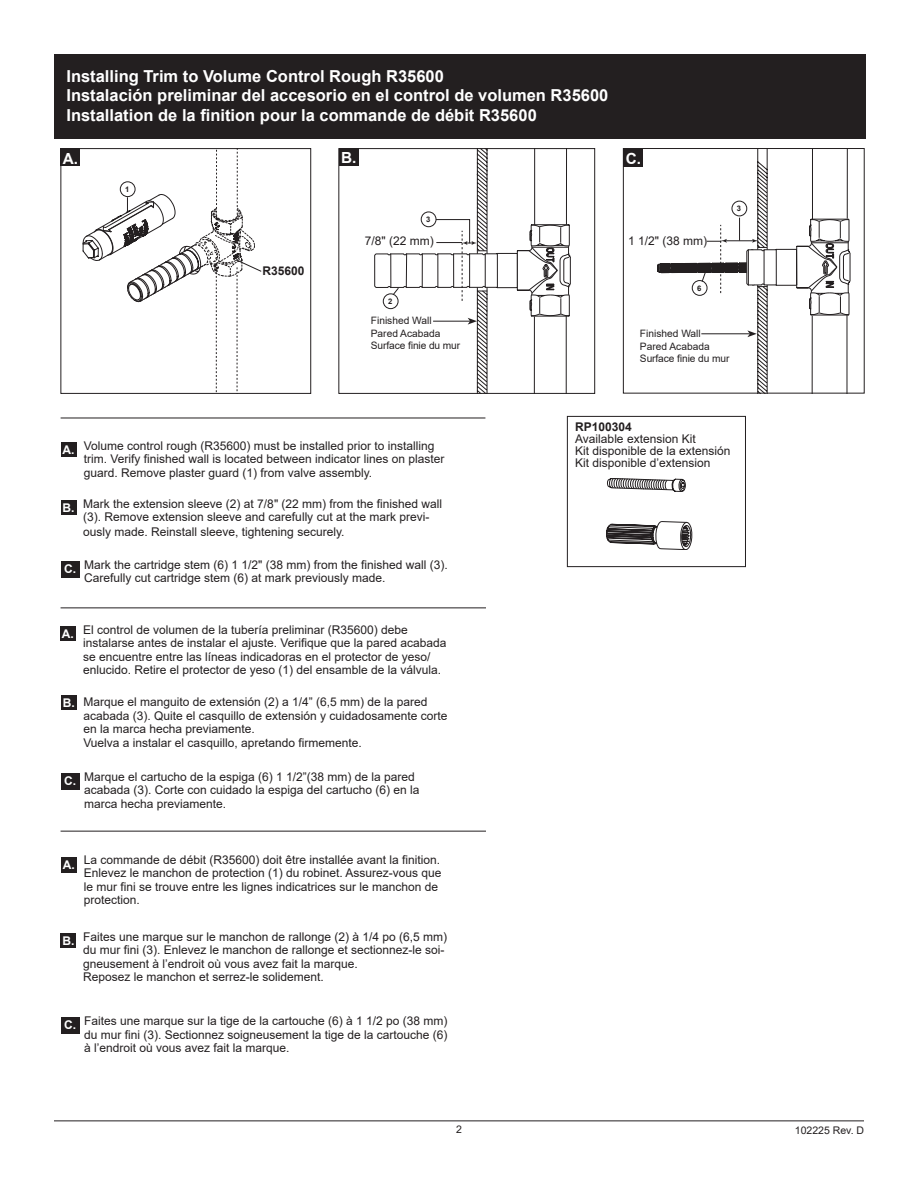
<style>
.page{position:relative;width:918px;height:1188px;background:#fff}
.page>*{position:absolute;margin:0;border:0;box-sizing:border-box;transform-origin:0 0}
.t1{font:700 16.5px/19.5px "Arial";color:#fff}
.t2{font:700 15.3px "Arial";color:#fff}
.t3{font:12px/13.5px "Arial";color:#231f20}
.t4{font:700 12px "Arial";color:#fff}
.t5{font:700 12px "Arial";color:#231f20}
.t6{font:10.5px "Arial";color:#231f20}
.t7{font:10.2px/12.3px "Arial";color:#231f20}
.t8{font:700 7.65px "Arial";color:#231f20}
</style>
<div class="page">
<hr style="left:54px;top:1120px;width:810px;height:1px;background:#231f20">
<div style="left:339px;top:148px;width:256px;height:246px;border:1px solid #231f20"></div>
<div style="left:623px;top:148px;width:242px;height:245px;border:1px solid #231f20"></div>
<div style="left:623px;top:149px;width:20px;height:17px;background:#231f20"></div>
<svg style="left:658px;top:149px;width:192px;height:244px"></svg>
<hr style="left:61px;top:418px;width:424px;height:1px;background:#231f20">
<div style="left:61px;top:148px;width:250px;height:246px;border:1px solid #231f20"></div>
<div style="left:61px;top:149px;width:19px;height:17px;background:#231f20"></div>
<div style="left:339px;top:148px;width:20px;height:18px;background:#231f20"></div>
<hr style="left:61px;top:608px;width:425px;height:1px;background:#231f20">
<hr style="left:61px;top:831px;width:425px;height:1px;background:#231f20">
<div style="left:61px;top:561px;width:19px;height:17px;background:#231f20"></div>
<div style="left:61px;top:442px;width:15px;height:15px;background:#231f20"></div>
<div style="left:61px;top:500px;width:15px;height:15px;background:#231f20"></div>
<svg style="left:374px;top:149px;width:196px;height:244px"></svg>
<svg style="left:83px;top:149px;width:179px;height:244px"></svg>
<div style="left:61px;top:773px;width:19px;height:17px;background:#231f20"></div>
<div style="left:60px;top:626px;width:16px;height:15px;background:#231f20"></div>
<div style="left:61px;top:696px;width:16px;height:14px;background:#231f20"></div>
<div style="left:61px;top:1018px;width:19px;height:16px;background:#231f20"></div>
<div style="left:61px;top:857px;width:16px;height:15px;background:#231f20"></div>
<div style="left:61px;top:934px;width:15px;height:14px;background:#231f20"></div>
<div style="left:54px;top:54px;width:811px;height:85px;background:#231f20"></div>
<svg style="left:606px;top:478px;width:86px;height:72px"></svg>
<div style="left:567px;top:416px;width:179px;height:151px;border:1px solid #231f20"></div>
<h1 class="t1" style="left:66px;top:66px;width:543px">Installing Trim to Volume Control Rough R35600<br>Instalación preliminar del accesorio en el control de volumen R35600<br>Installation de la finition pour la commande de débit R35600</h1>
<p class="t2" style="left:63px;top:147px;width:17px">A.</p>
<p class="t2" style="left:341px;top:147px;width:17px">B.</p>
<p class="t8" style="left:125px;top:184px;width:6px">1</p>
<p class="t5" style="left:263px;top:262px;width:44px">R35600</p>
<p class="t8" style="left:426px;top:214px;width:6px">3</p>
<p class="t3" style="left:365px;top:234px;width:70px">7/8" (22 mm)</p>
<p class="t8" style="left:388px;top:296px;width:6px">2</p>
<p class="t7" style="left:371px;top:315px;width:91px">Finished Wall<br>Pared Acabada<br>Surface finie du mur</p>
<p class="t2" style="left:626px;top:148px;width:17px">C.</p>
<p class="t3" style="left:628px;top:234px;width:80px">1 1/2" (38 mm)</p>
<p class="t8" style="left:697px;top:283px;width:6px">6</p>
<p class="t8" style="left:737px;top:203px;width:6px">3</p>
<p class="t7" style="left:640px;top:327px;width:91px">Finished Wall<br>Pared Acabada<br>Surface finie du mur</p>
<p class="t4" style="left:63px;top:441px;width:13px">A.</p>
<p class="t3" style="left:84px;top:439px;width:362px">Volume control rough (R35600) must be installed prior to installing trim. Verify finished wall is located between indicator lines on plaster guard. Remove plaster guard (1) from valve assembly.</p>
<p class="t5" style="left:575px;top:418px;width:58px">RP100304</p>
<p class="t3" style="left:575px;top:433px;width:157px;line-height:12px">Available extension Kit<br>Kit disponible de la extensión<br>Kit disponible d’extension</p>
<p class="t4" style="left:63px;top:499px;width:13px">B.</p>
<p class="t3" style="left:83px;top:496px;width:361px;line-height:14px">Mark the extension sleeve (2) at 7/8" (22 mm) from the finished wall (3). Remove extension sleeve and carefully cut at the mark previ&shy;ously made. Reinstall sleeve, tightening securely.</p>
<p class="t4" style="left:64px;top:560px;width:13px">C.</p>
<p class="t3" style="left:84px;top:558px;width:365px">Mark the cartridge stem (6) 1 1/2" (38 mm) from the finished wall (3).<br>Carefully cut cartridge stem (6) at mark previously made.</p>
<p class="t4" style="left:62px;top:625px;width:13px">A.</p>
<p class="t3" style="left:83px;top:623px;width:365px">El control de volumen de la tubería preliminar (R35600) debe instalarse antes de instalar el ajuste. Verifique que la pared acabada se encuentre entre las líneas indicadoras en el protector de yeso/ enlucido. Retire el protector de yeso (1) del ensamble de la válvula.</p>
<p class="t4" style="left:63px;top:695px;width:13px">B.</p>
<p class="t3" style="left:83px;top:695px;width:366px">Marque el manguito de extensión (2) a 1/4” (6,5 mm) de la pared acabada (3). Quite el casquillo de extensión y cuidadosamente corte en la marca hecha previamente.<br>Vuelva a instalar el casquillo, apretando firmemente.</p>
<p class="t4" style="left:64px;top:772px;width:13px">C.</p>
<p class="t3" style="left:84px;top:770px;width:337px">Marque el cartucho de la espiga (6) 1 1/2”(38 mm) de la pared acabada (3). Corte con cuidado la espiga del cartucho (6) en la marca hecha previamente.</p>
<p class="t4" style="left:63px;top:856px;width:13px">A.</p>
<p class="t3" style="left:84px;top:853px;width:359px">La commande de débit (R35600) doit être installée avant la finition.<br>Enlevez le manchon de protection (1) du robinet. Assurez-vous que le mur fini se trouve entre les lignes indicatrices sur le manchon de protection.</p>
<p class="t4" style="left:62px;top:933px;width:13px">B.</p>
<p class="t3" style="left:83px;top:930px;width:366px">Faites une marque sur le manchon de rallonge (2) à 1/4 po (6,5 mm) du mur fini (3). Enlevez le manchon de rallonge et sectionnez-le soi&shy;gneusement à l’endroit où vous avez fait la marque.<br>Reposez le manchon et serrez-le solidement.</p>
<p class="t4" style="left:64px;top:1017px;width:13px">C.</p>
<p class="t3" style="left:84px;top:1014px;width:365px;text-align:justify">Faites une marque sur la tige de la cartouche (6) à 1 1/2 po (38 mm) du mur fini (3). Sectionnez soigneusement la tige de la cartouche (6) à l’endroit où vous avez fait la marque.</p>
<p class="t6" style="left:456px;top:1122px;width:7px">2</p>
<p class="t6" style="left:795px;top:1123px;width:71px">102225 Rev. D</p>
</div>
